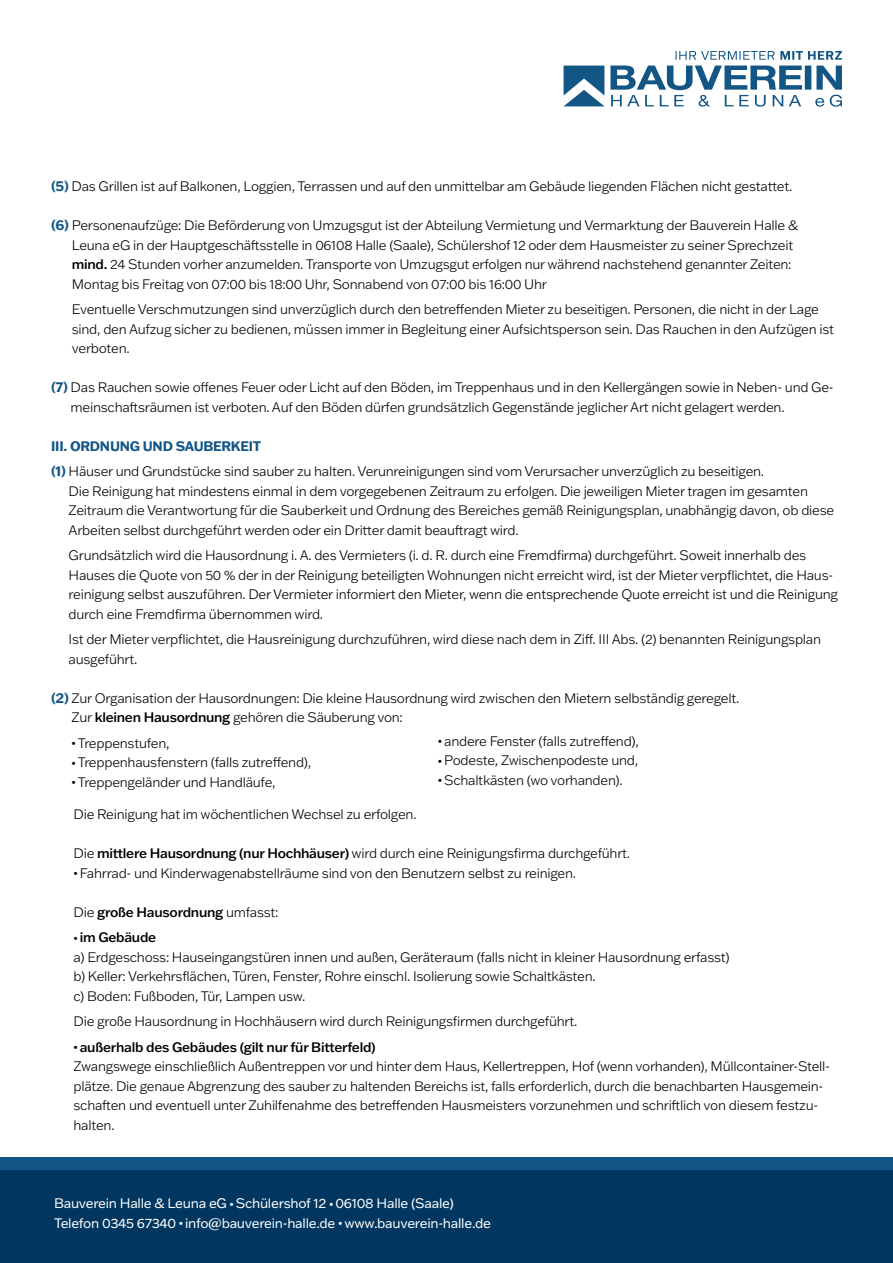
<style>
.page{position:relative;width:893px;height:1263px;background:#fff}
.page>*{position:absolute;margin:0;border:0;box-sizing:border-box;transform-origin:0 0}
.t1{font:300 13.5px/19.5px "Franklin Gothic ATF";letter-spacing:-.02em;color:#000}
.t2{font:13.5px/19.5px "Franklin Gothic ATF";letter-spacing:-.02em;color:#fff}
.t3{font:500 13.5px "Franklin Gothic ATF";letter-spacing:-.02em;color:#000}
.s1{font-weight:700;color:#135685}
.s2{font-weight:500}
.s3{font-weight:400;font-size:9px}
.s4{font-weight:300}
.s5{font-size:9px}
</style>
<div class="page">
<div style="left:0;top:1169px;width:893px;height:94px;background:#00365f"></div>
<div style="left:0;top:1157px;width:893px;height:12px;background:#135685"></div>
<svg style="left:610px;top:66px;width:232px;height:41px"></svg>
<svg style="left:564px;top:66px;width:40px;height:40px"></svg>
<svg style="left:675px;top:51px;width:167px;height:9px"></svg>
<p class="t1" style="left:51px;top:176px;width:743px"><span class="s1">(5)</span> Das Grillen ist auf Balkonen, Loggien, Terrassen und auf den unmittelbar am Gebäude liegenden Flächen nicht gestattet.</p>
<p class="t1" style="left:72px;top:215px;width:728px;text-indent:-21px"><span class="s1">(6)</span> Personenaufzüge: Die Beförderung von Umzugsgut ist der Abteilung Vermietung und Vermarktung der Bauverein Halle &amp; Leuna eG in der Hauptgeschäftsstelle in 06108 Halle (Saale), Schülershof 12 oder dem Hausmeister zu seiner Sprechzeit <span class="s2">mind.</span> 24 Stunden vorher anzumelden. Transporte von Umzugsgut erfolgen nur während nachstehend genannter Zeiten:<br>Montag bis Freitag von 07:00 bis 18:00 Uhr, Sonnabend von 07:00 bis 16:00 Uhr</p>
<p class="t1" style="left:72px;top:299px;width:764px">Eventuelle Verschmutzungen sind unverzüglich durch den betreffenden Mieter zu beseitigen. Personen, die nicht in der Lage sind, den Aufzug sicher zu bedienen, müssen immer in Begleitung einer Aufsichtsperson sein. Das Rauchen in den Aufzügen ist verboten.</p>
<p class="t1" style="left:71px;top:377px;width:765px;text-indent:-20px"><span class="s1">(7)</span> Das Rauchen sowie offenes Feuer oder Licht auf den Böden, im Treppenhaus und in den Kellergängen sowie in Neben- und Ge&shy;meinschaftsräumen ist verboten. Auf den Böden dürfen grundsätzlich Gegenstände jeglicher Art nicht gelagert werden.</p>
<p class="t1" style="left:51px;top:433px;width:715px;line-height:25.5px"><span class="s1">III. ORDNUNG UND SAUBERKEIT<br>(1)</span> Häuser und Grundstücke sind sauber zu halten. Verunreinigungen sind vom Verursacher unverzüglich zu beseitigen.</p>
<p class="t1" style="left:69px;top:481px;width:767px">Die Reinigung hat mindestens einmal in dem vorgegebenen Zeitraum zu erfolgen. Die jeweiligen Mieter tragen im gesamten<br>Zeitraum die Verantwortung für die Sauberkeit und Ordnung des Bereiches gemäß Reinigungsplan, unabhängig davon, ob diese<br>Arbeiten selbst durchgeführt werden oder ein Dritter damit beauftragt wird.</p>
<p class="t1" style="left:69px;top:545px;width:771px">Grundsätzlich wird die Hausordnung i. A. des Vermieters (i. d. R. durch eine Fremdfirma) durchgeführt. Soweit innerhalb des Hauses die Quote von 50 % der in der Reinigung beteiligten Wohnungen nicht erreicht wird, ist der Mieter verpflichtet, die Haus&shy;reinigung selbst auszuführen. Der Vermieter informiert den Mieter, wenn die entsprechende Quote erreicht ist und die Reinigung durch eine Fremdfirma übernommen wird.</p>
<p class="t1" style="left:69px;top:629px;width:754px">Ist der Mieter verpflichtet, die Hausreinigung durchzuführen, wird diese nach dem in Ziff. III Abs. (2) benannten Reinigungsplan ausgeführt.</p>
<p class="t1" style="left:72px;top:688px;width:669px;text-indent:-21px"><span class="s1">(2)</span> Zur Organisation der Hausordnungen: Die kleine Hausordnung wird zwischen den Mietern selbständig geregelt.<br>Zur <span class="s2">kleinen Hausordnung</span> gehören die Säuberung von:</p>
<p class="t1" style="left:72px;top:733px;width:99px"><span class="s3">•</span> Treppenstufen,</p>
<p class="t1" style="left:72px;top:752px;width:241px"><span class="s3">•</span> Treppenhausfenstern (falls zutreffend),</p>
<p class="t1" style="left:72px;top:772px;width:206px"><span class="s3">•</span> Treppengeländer und Handläufe,</p>
<p class="t1" style="left:438px;top:731px;width:202px"><span class="s3">•</span> andere Fenster (falls zutreffend),</p>
<p class="t1" style="left:438px;top:750px;width:202px"><span class="s3">•</span> Podeste, Zwischenpodeste und,</p>
<p class="t1" style="left:438px;top:770px;width:186px"><span class="s3">•</span> Schaltkästen (wo vorhanden).</p>
<p class="t1" style="left:74px;top:804px;width:345px">Die Reinigung hat im wöchentlichen Wechsel zu erfolgen.</p>
<p class="t1" style="left:74px;top:843px;width:558px">Die <span class="s2">mittlere Hausordnung (nur Hochhäuser)</span> wird durch eine Reinigungsfirma durchgeführt.</p>
<p class="t1" style="left:74px;top:863px;width:504px"><span class="s3">•</span> Fahrrad- und Kinderwagenabstellräume sind von den Benutzern selbst zu reinigen.</p>
<p class="t3" style="left:74px;top:903px;width:206px"><span class="s4">Die</span> große Hausordnung <span class="s4">umfasst:</span></p>
<p class="t1" style="left:74px;top:927px;width:658px"><span class="s3">•</span> <span class="s2">im Gebäude<br></span>a) Erdgeschoss: Hauseingangstüren innen und außen, Geräteraum (falls nicht in kleiner Hausordnung erfasst) b) Keller: Verkehrsflächen, Türen, Fenster, Rohre einschl. Isolierung sowie Schaltkästen.<br>c) Boden: Fußboden, Tür, Lampen usw.</p>
<p class="t1" style="left:74px;top:1011px;width:505px">Die große Hausordnung in Hochhäusern wird durch Reinigungsfirmen durchgeführt.</p>
<p class="t1" style="left:74px;top:1037px;width:758px"><span class="s3">•</span> <span class="s2">außerhalb des Gebäudes (gilt nur für Bitterfeld)<br></span>Zwangswege einschließlich Außentreppen vor und hinter dem Haus, Kellertreppen, Hof (wenn vorhanden), Müllcontainer-Stell&shy;plätze. Die genaue Abgrenzung des sauber zu haltenden Bereichs ist, falls erforderlich, durch die benachbarten Hausgemein&shy;schaften und eventuell unter Zuhilfenahme des betreffenden Hausmeisters vorzunehmen und schriftlich von diesem festzu&shy;halten.</p>
<p class="t2" style="left:54px;top:1193px;width:439px">Bauverein Halle &amp; Leuna eG <span class="s5">•</span> Schülershof 12 <span class="s5">•</span> 06108 Halle (Saale)<br>Telefon 0345 67340 <span class="s5">•</span> info@bauverein-halle.de <span class="s5">•</span> www.bauverein-halle.de</p>
</div>
